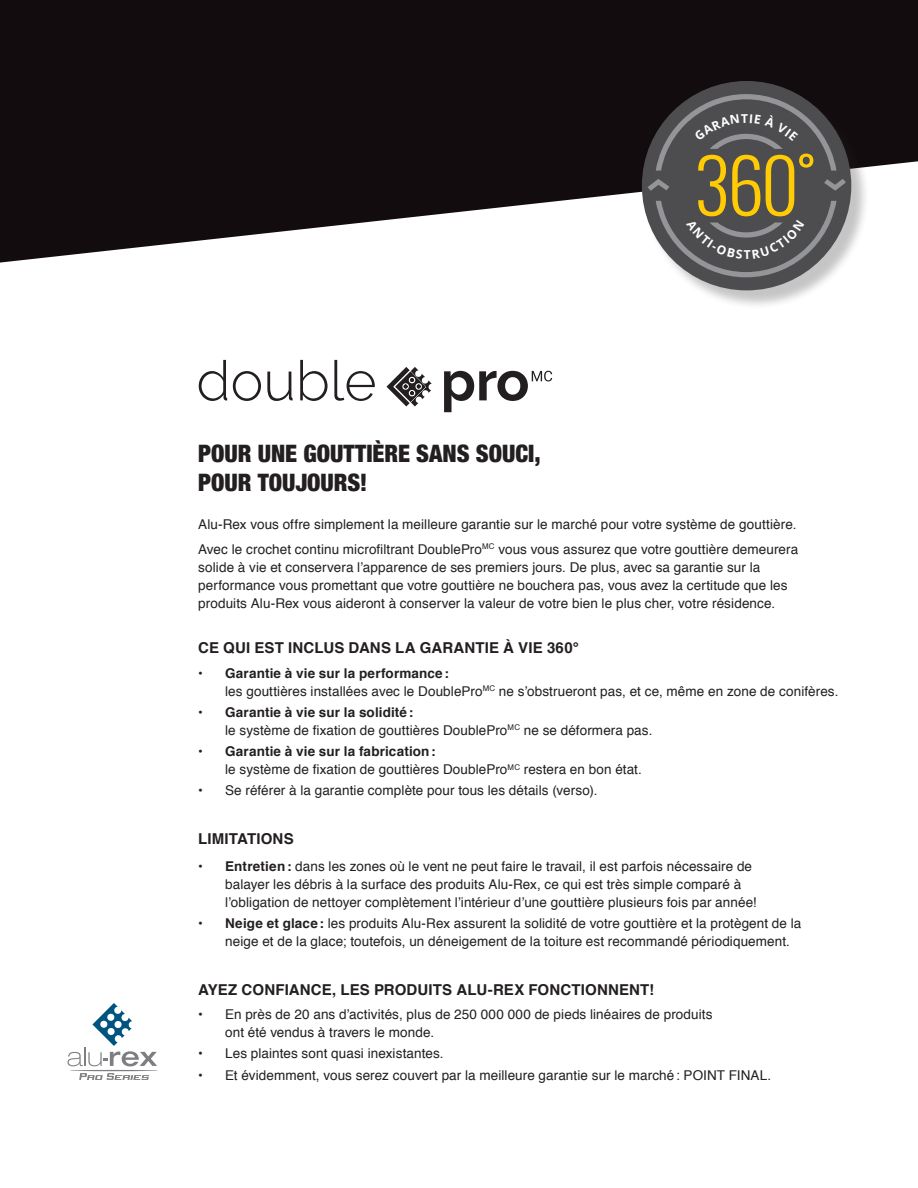
<style>
.page{position:relative;width:918px;height:1188px;background:#fff}
.page>*{position:absolute;margin:0;border:0;box-sizing:border-box;transform-origin:0 0}
.t1{font:900 condensed 24px/28.8px "Helvetica Neue";color:#231f20}
.t2{font:700 15px "Helvetica";letter-spacing:.01em;color:#231f20}
.t3{font:13.5px/18px "Helvetica";letter-spacing:.005em;color:#231f20}
.s1{font-weight:700}
</style>
<div class="page">
<svg style="left:0;top:0;width:918px;height:263px;background:#332d2f"></svg>
<svg style="left:199px;top:360px;width:353px;height:52px"></svg>
<div style="left:644px;top:84px;width:226px;height:225px;background:#231f20;opacity:.26"></div>
<div style="left:642px;top:81px;width:209px;height:209px;background:#4d4d4f;border-radius:50%"></div>
<svg style="left:68px;top:1003px;width:89px;height:63px"></svg>
<svg style="left:79px;top:1073px;width:70px;height:7px"></svg>
<hr style="left:69px;top:1070px;width:89px;height:1px;background:#7c7e81;border-radius:50%">
<svg style="left:648px;top:94px;width:198px;height:183px"></svg>
<h1 class="t1" style="left:198px;top:438px;width:344px">POUR UNE GOUTTIÈRE SANS SOUCI,<br>POUR TOUJOURS!</h1>
<p class="t3" style="left:198px;top:512px;width:602px;line-height:24.8px">Alu-Rex vous offre simplement la meilleure garantie sur le marché pour votre système de gouttière.<br>Avec le crochet continu microfiltrant DoublePro<sup>MC</sup> vous vous assurez que votre gouttière demeurera</p>
<p class="t3" style="left:198px;top:559px;width:591px">solide à vie et conservera l’apparence de ses premiers jours. De plus, avec sa garantie sur la performance vous promettant que votre gouttière ne bouchera pas, vous avez la certitude que les produits Alu-Rex vous aideront à conserver la valeur de votre bien le plus cher, votre résidence.</p>
<p class="t2" style="left:198px;top:635px;width:382px">CE QUI EST INCLUS DANS LA GARANTIE À VIE 360°</p>
<p class="t3" style="left:225px;top:664px;width:615px;text-indent:-27px"><span class="s1">• Garantie à vie sur la performance:<br></span>les gouttières installées avec le DoublePro<sup>MC</sup> ne s’obstrueront pas, et ce, même en zone de conifères.</p>
<p class="t3" style="left:225px;top:704px;width:429px;text-indent:-27px"><span class="s1">• Garantie à vie sur la solidité:<br></span>le système de fixation de gouttières DoublePro<sup>MC</sup> ne se déformera pas.</p>
<p class="t3" style="left:225px;top:743px;width:418px;text-indent:-27px"><span class="s1">• Garantie à vie sur la fabrication:<br></span>le système de fixation de gouttières DoublePro<sup>MC</sup> restera en bon état.</p>
<p class="t3" style="left:198px;top:782px;width:401px">• Se référer à la garantie complète pour tous les détails (verso).</p>
<p class="t2" style="left:198px;top:826px;width:97px">LIMITATIONS</p>
<p class="t3" style="left:225px;top:858px;width:533px;text-indent:-27px"><span class="s1">• Entretien:</span> dans les zones où le vent ne peut faire le travail, il est parfois nécessaire de balayer les débris à la surface des produits Alu-Rex, ce qui est très simple comparé à l’obligation de nettoyer complètement l’intérieur d’une gouttière plusieurs fois par année!</p>
<p class="t3" style="left:225px;top:915px;width:578px;text-indent:-27px"><span class="s1">• Neige et glace:</span> les produits Alu-Rex assurent la solidité de votre gouttière et la protègent de la neige et de la glace; toutefois, un déneigement de la toiture est recommandé périodiquement.</p>
<p class="t2" style="left:198px;top:977px;width:458px">AYEZ CONFIANCE, LES PRODUITS ALU-REX FONCTIONNENT!</p>
<p class="t3" style="left:225px;top:1006px;width:489px;text-indent:-27px">• En près de 20 ans d’activités, plus de 250 000 000 de pieds linéaires de produits ont été vendus à travers le monde.</p>
<p class="t3" style="left:198px;top:1045px;width:247px">• Les plaintes sont quasi inexistantes.</p>
<p class="t3" style="left:198px;top:1066px;width:575px">• Et évidemment, vous serez couvert par la meilleure garantie sur le marché: POINT FINAL.</p>
</div>
